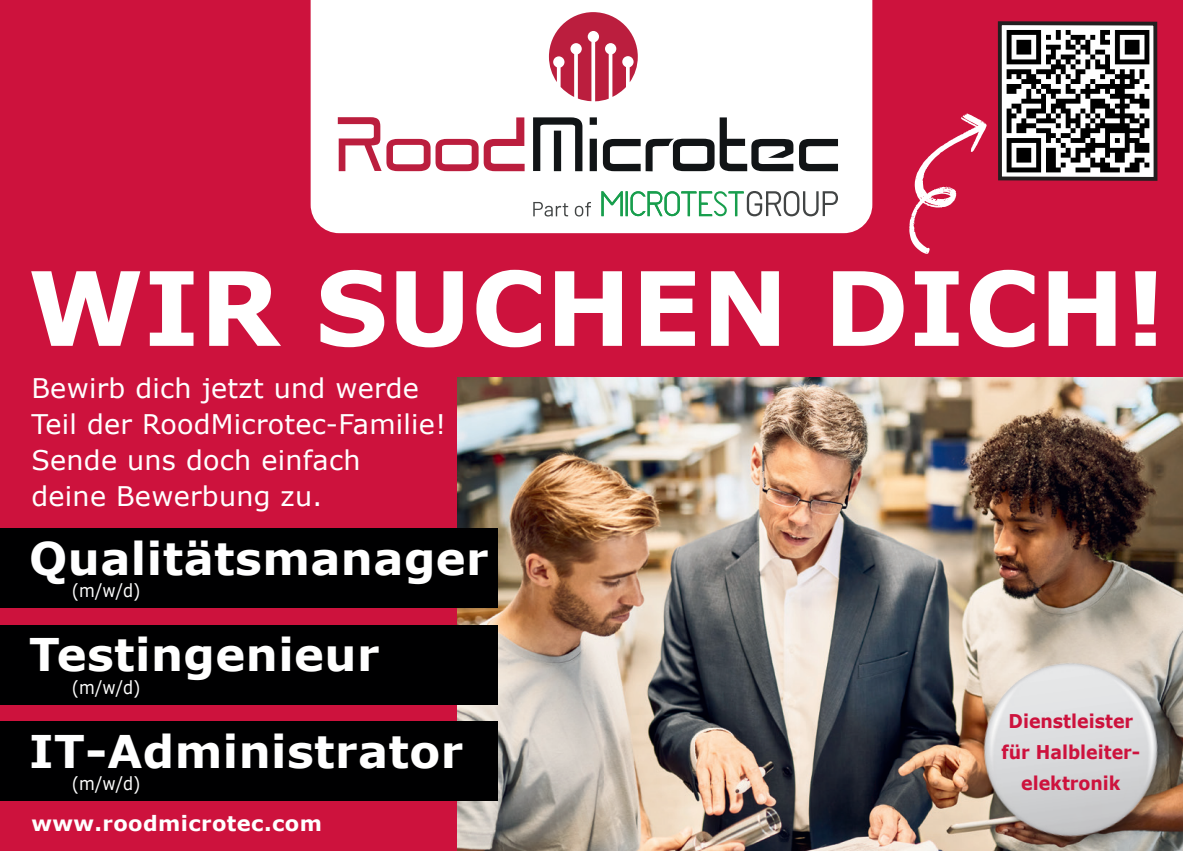
<style>
.page{position:relative;width:1183px;height:851px;background:#fff}
.page>*{position:absolute;margin:0;border:0;box-sizing:border-box;transform-origin:0 0}
.t1{font:700 102.6px "Verdana";color:#fff}
.t2{font:700 45px "Verdana";letter-spacing:.01em;color:#fff}
.t3{font:27px/36px "Verdana";letter-spacing:.01em;color:#fff}
.t4{font:700 21px "Verdana";letter-spacing:.02em;color:#fff}
.t5{font:700 18.9px/30.6px "Verdana";color:#cd123d;text-align:center;scale:.92 1}
.t6{font:18px "Verdana";color:#fff;scale:.9 1}
</style>
<div class="page">
<div style="left:0;top:0;width:1182px;height:850px;background:#cd123d"></div>
<img style="left:457px;top:377px;width:725px;height:473px">
<img style="left:995px;top:21px;width:163px;height:626px">
<div style="left:310px;top:0;width:562px;height:233px;background:#fff"></div>
<svg style="left:601px;top:191px;width:236px;height:25px;background:#bcd6c7"></svg>
<svg style="left:533px;top:202px;width:35px;height:14px"></svg>
<svg style="left:574px;top:202px;width:17px;height:14px"></svg>
<svg style="left:548px;top:12px;width:89px;height:89px;background:#d36f84"></svg>
<svg style="left:533px;top:117px;width:49px;height:54px;background:#8a8c8d"></svg>
<svg style="left:589px;top:117px;width:7px;height:54px"></svg>
<svg style="left:602px;top:117px;width:235px;height:54px;background:#b5b6b7"></svg>
<svg style="left:338px;top:117px;width:186px;height:54px;background:#e8b3be"></svg>
<div style="left:0;top:529px;width:497px;height:79px;background:#000001"></div>
<div style="left:0;top:625px;width:497px;height:79px;background:#000001"></div>
<div style="left:0;top:721px;width:497px;height:79px;background:#000001"></div>
<img style="left:969px;top:647px;width:213px;height:203px">
<svg style="left:909px;top:113px;width:77px;height:141px"></svg>
<h1 class="t1" style="left:28px;top:242px;width:1139px">WIR SUCHEN DICH!</h1>
<p class="t3" style="left:31px;top:370px;width:416px">Bewirb dich jetzt und werde<br>Teil der RoodMicrotec-Familie!<br>Sende uns doch einfach<br>deine Bewerbung zu.</p>
<h2 class="t2" style="left:29px;top:529px;width:461px">Qualitätsmanager</h2>
<p class="t6" style="left:72px;top:579px;width:78px">(m/w/d)</p>
<h2 class="t2" style="left:29px;top:625px;width:352px">Testingenieur</h2>
<p class="t6" style="left:72px;top:675px;width:78px">(m/w/d)</p>
<h2 class="t2" style="left:29px;top:721px;width:435px">IT-Administrator</h2>
<p class="t6" style="left:72px;top:771px;width:78px">(m/w/d)</p>
<p class="t4" style="left:31px;top:810px;width:292px">www.roodmicrotec.com</p>
<p class="t5" style="left:1001px;top:706px;width:152px">Dienstleister für Halbleiter&shy;elektronik</p>
</div>
